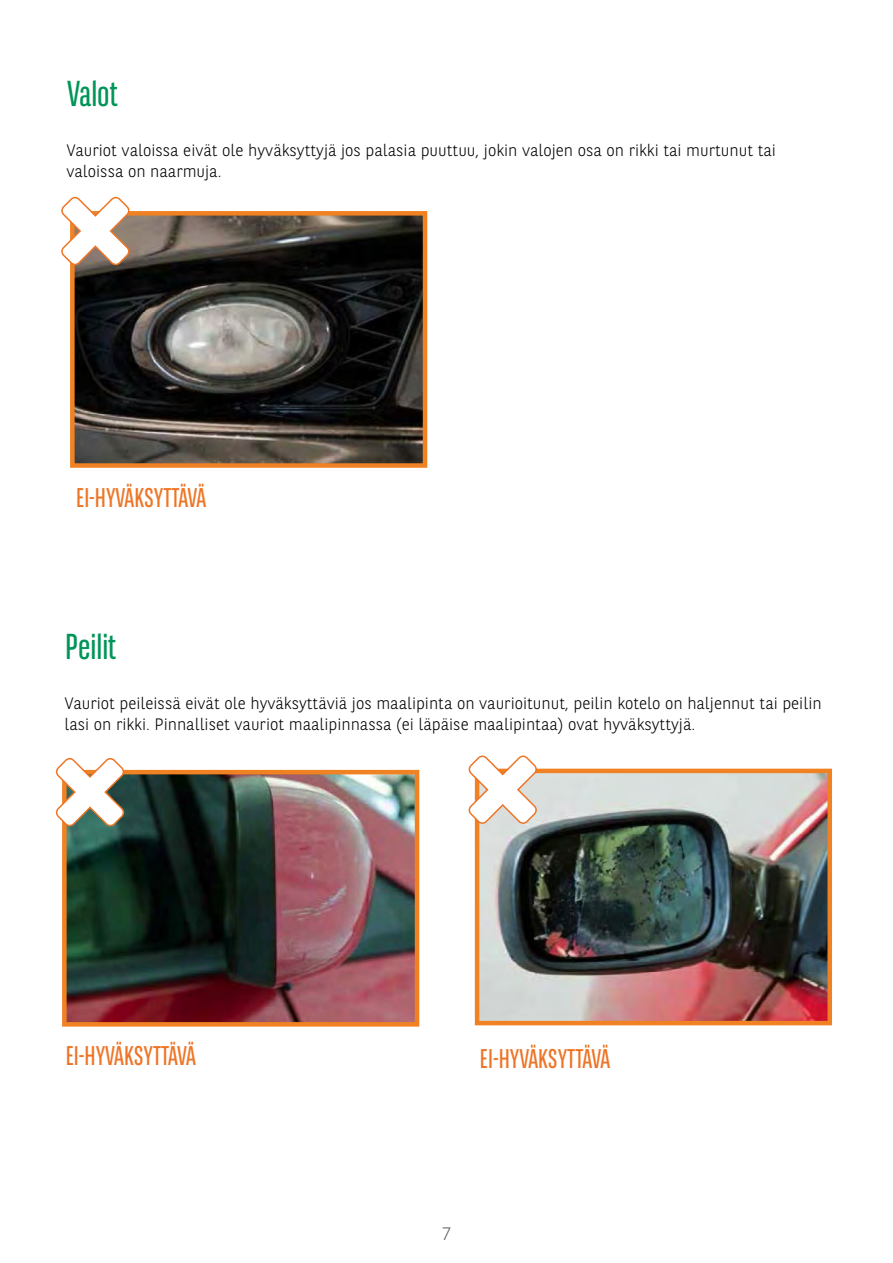
<style>
.page{position:relative;width:893px;height:1263px;background:#fff}
.page>*{position:absolute;margin:0;border:0;box-sizing:border-box;transform-origin:0 0}
.t1{font:36px "BNPP Sans Condensed";color:#009558}
.t2{font:27px "BNPP Sans Condensed";color:#ee7526}
.t3{font:300 18px "BNPP Sans";color:#646363}
.t4{font:300 16.5px/21px "BNPP Sans";color:#000}
</style>
<div class="page">
<img style="left:75px;top:216px;width:347px;height:247px">
<div style="left:70px;top:211px;width:357px;height:257px;border:4px solid #f08223"></div>
<svg style="left:61px;top:196px;width:69px;height:70px"></svg>
<img style="left:67px;top:775px;width:347px;height:246px">
<div style="left:62px;top:770px;width:357px;height:256px;border:4px solid #f08223"></div>
<img style="left:480px;top:774px;width:347px;height:246px">
<div style="left:475px;top:769px;width:357px;height:256px;border:4px solid #f08223"></div>
<svg style="left:55px;top:758px;width:70px;height:69px"></svg>
<svg style="left:468px;top:755px;width:70px;height:70px"></svg>
<h1 class="t1" style="left:67px;top:75px;width:52px">Valot</h1>
<p class="t4" style="left:66px;top:139px;width:711px">Vauriot valoissa eivät ole hyväksyttyjä jos palasia puuttuu, jokin valojen osa on rikki tai murtunut tai valoissa on naarmuja.</p>
<h2 class="t2" style="left:76px;top:483px;width:132px">EI-HYVÄKSYTTÄVÄ</h2>
<h1 class="t1" style="left:65px;top:627px;width:53px">Peilit</h1>
<p class="t4" style="left:64px;top:692px;width:759px">Vauriot peileissä eivät ole hyväksyttäviä jos maalipinta on vaurioitunut, peilin kotelo on haljennut tai peilin lasi on rikki. Pinnalliset vauriot maalipinnassa (ei läpäise maalipintaa) ovat hyväksyttyjä.</p>
<h2 class="t2" style="left:66px;top:1041px;width:132px">EI-HYVÄKSYTTÄVÄ</h2>
<h2 class="t2" style="left:480px;top:1044px;width:132px">EI-HYVÄKSYTTÄVÄ</h2>
<p class="t3" style="left:442px;top:1222px;width:11px">7</p>
</div>
